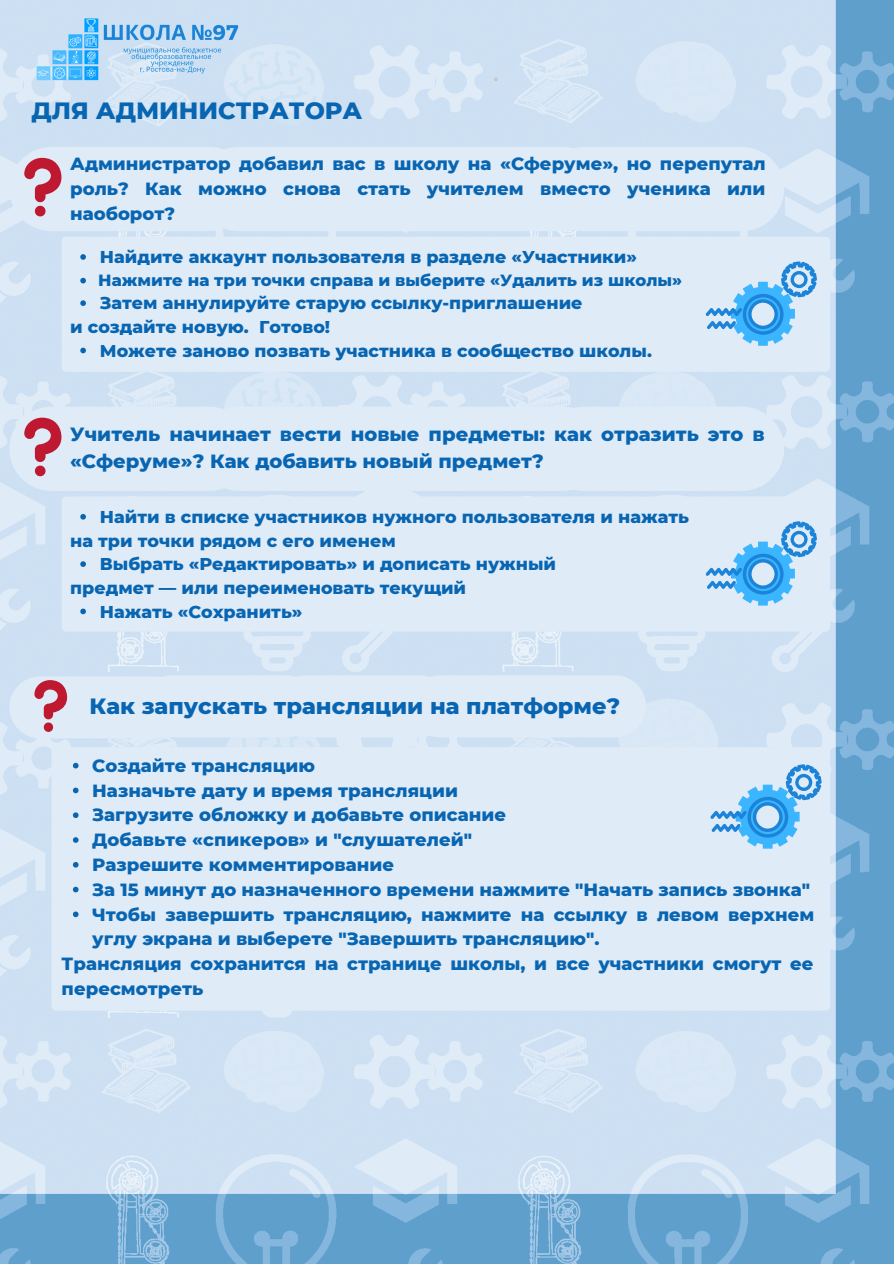
<style>
.page{position:relative;width:894px;height:1264px;background:#fff}
.page>*{position:absolute;margin:0;border:0;box-sizing:border-box;transform-origin:0 0}
.t1{font:800 24px "Montserrat";color:#0865b2}
.t2{font:800 22.5px "Montserrat";color:#0865b2}
.t3{font:800 19.5px/27px "Montserrat";color:#0865b2}
.t4{font:800 18px/24.8px "Montserrat";color:#0865b2}
.t5{font:800 17.4px "Montserrat";color:#0865b2}
.t6{font:800 16.5px "Montserrat";color:#0865b2}
</style>
<div class="page">
<img style="left:0;top:0;width:893px;height:1263px">
<img style="left:32px;top:0;width:215px;height:151px">
<div style="left:9px;top:147px;width:242px;height:84px;background:#dfebf7;border-radius:42px"></div>
<div style="left:363px;top:147px;width:242px;height:84px;background:#dfebf7;border-radius:42px"></div>
<div style="left:541px;top:147px;width:243px;height:84px;background:#dfebf7;border-radius:42px"></div>
<svg style="left:24px;top:158px;width:37px;height:58px"></svg>
<div style="left:197px;top:147px;width:242px;height:84px;background:#dfebf7;border-radius:42px"></div>
<div style="left:62px;top:237px;width:767px;height:135px;background:#dfebf7"></div>
<svg style="left:80px;top:254px;width:6px;height:6px"></svg>
<svg style="left:80px;top:278px;width:6px;height:5px"></svg>
<svg style="left:80px;top:300px;width:6px;height:6px"></svg>
<svg style="left:80px;top:347px;width:6px;height:6px"></svg>
<svg style="left:705px;top:261px;width:111px;height:85px;background:#9ecff3"></svg>
<div style="left:9px;top:406px;width:242px;height:85px;background:#dfebf7;border-radius:42px"></div>
<div style="left:363px;top:406px;width:242px;height:85px;background:#dfebf7;border-radius:42px"></div>
<div style="left:541px;top:406px;width:243px;height:85px;background:#dfebf7;border-radius:42px"></div>
<svg style="left:24px;top:417px;width:37px;height:59px"></svg>
<div style="left:197px;top:406px;width:242px;height:85px;background:#dfebf7;border-radius:42px"></div>
<div style="left:62px;top:496px;width:767px;height:135px;background:#dfebf7"></div>
<svg style="left:80px;top:514px;width:6px;height:5px"></svg>
<svg style="left:80px;top:561px;width:6px;height:6px"></svg>
<svg style="left:80px;top:608px;width:6px;height:6px"></svg>
<svg style="left:705px;top:521px;width:111px;height:84px;background:#9dcef3"></svg>
<div style="left:141px;top:675px;width:176px;height:62px;background:#dfebf7;border-radius:31px"></div>
<div style="left:409px;top:675px;width:175px;height:62px;background:#dfebf7;border-radius:31px"></div>
<div style="left:470px;top:675px;width:176px;height:62px;background:#dfebf7;border-radius:31px"></div>
<div style="left:275px;top:675px;width:175px;height:62px;background:#dfebf7;border-radius:31px"></div>
<div style="left:51px;top:747px;width:778px;height:263px;background:#dfebf7"></div>
<svg style="left:73px;top:762px;width:5px;height:6px"></svg>
<svg style="left:73px;top:787px;width:5px;height:6px"></svg>
<svg style="left:73px;top:812px;width:5px;height:6px"></svg>
<svg style="left:73px;top:837px;width:5px;height:5px"></svg>
<svg style="left:73px;top:862px;width:5px;height:5px"></svg>
<svg style="left:73px;top:886px;width:5px;height:6px"></svg>
<svg style="left:73px;top:911px;width:5px;height:6px"></svg>
<div style="left:9px;top:676px;width:176px;height:62px;background:#dfebf7;border-radius:31px"></div>
<svg style="left:34px;top:680px;width:33px;height:52px"></svg>
<svg style="left:710px;top:764px;width:111px;height:84px;background:#9dcef3"></svg>
<p class="t1" style="left:32px;top:96px;width:332px">ДЛЯ АДМИНИСТРАТОРА</p>
<p class="t4" style="left:70px;top:152px;width:696px;text-align:justify">Администратор добавил вас в школу на «Сферуме», но перепутал роль? Как можно снова стать учителем вместо ученика или наоборот?</p>
<p class="t5" style="left:100px;top:246px;width:538px">Найдите аккаунт пользователя в разделе «Участники»</p>
<p class="t6" style="left:98px;top:270px;width:585px">Нажмите на три точки справа и выберите «Удалить из школы»</p>
<p class="t5" style="left:100px;top:292px;width:484px">Затем аннулируйте старую ссылку-приглашение</p>
<p class="t5" style="left:100px;top:340px;width:553px">Можете заново позвать участника в сообщество школы.</p>
<p class="t5" style="left:70px;top:316px;width:261px">и создайте новую. Готово!</p>
<p class="t3" style="left:70px;top:420px;width:696px">Учитель начинает вести новые предметы: как отразить это в «Сферуме»? Как добавить новый предмет?</p>
<p class="t5" style="left:100px;top:506px;width:590px">Найти в списке участников нужного пользователя и нажать</p>
<p class="t5" style="left:100px;top:553px;width:457px">Выбрать «Редактировать» и дописать нужный</p>
<p class="t5" style="left:100px;top:600px;width:204px">Нажать «Сохранить»</p>
<p class="t5" style="left:70px;top:530px;width:327px">на три точки рядом с его именем</p>
<p class="t5" style="left:70px;top:577px;width:397px">предмет — или переименовать текущий</p>
<p class="t2" style="left:89px;top:691px;width:532px">Как запускать трансляции на платформе?</p>
<p class="t4" style="left:92px;top:753px;width:224px">Создайте трансляцию</p>
<p class="t4" style="left:92px;top:777px;width:367px">Назначьте дату и время трансляции</p>
<p class="t4" style="left:92px;top:802px;width:415px">Загрузите обложку и добавьте описание</p>
<p class="t4" style="left:92px;top:827px;width:381px">Добавьте «спикеров» и "слушателей"</p>
<p class="t4" style="left:92px;top:852px;width:303px">Разрешите комментирование</p>
<p class="t4" style="left:92px;top:876px;width:719px">За 15 минут до назначенного времени нажмите "Начать запись звонка"</p>
<p class="t4" style="left:92px;top:901px;width:723px">Чтобы завершить трансляцию, нажмите на ссылку в левом верхнем углу экрана и выберете "Завершить трансляцию".</p>
<p class="t4" style="left:62px;top:951px;width:753px">Трансляция сохранится на странице школы, и все участники смогут ее пересмотреть</p>
</div>
